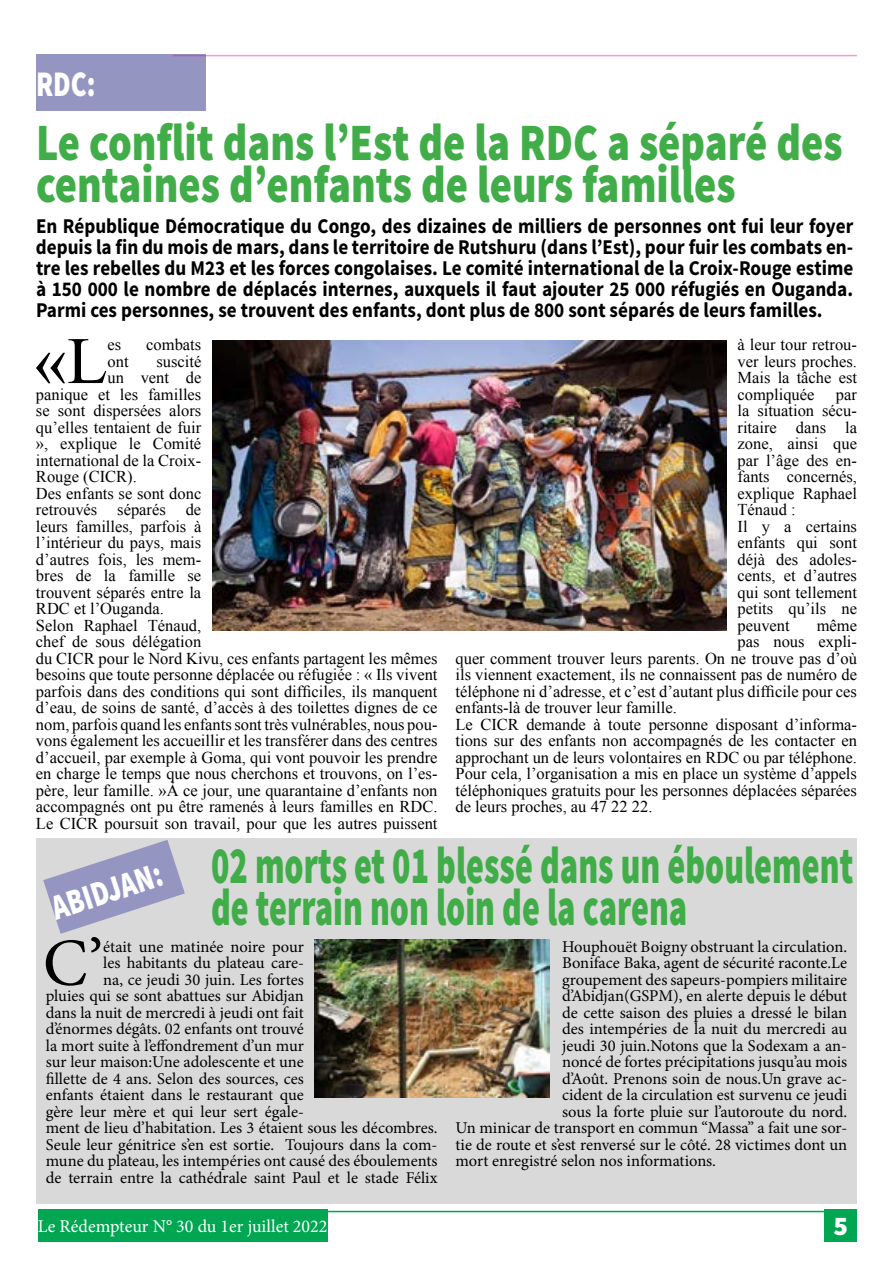
<style>
.page{position:relative;width:893px;height:1263px;background:#fff}
.page>*{position:absolute;margin:0;border:0;box-sizing:border-box;transform-origin:0 0}
.t1{font:67.2px "Minion Pro";color:#000}
.t2{font:66.3px "Times New Roman";color:#000}
.t3{font:900 52.5px/42px "Source Sans Pro";color:#41ad49;scale:.81 1}
.t4{font:900 52.5px "Source Sans Pro";color:#41ad49;scale:.65 1}
.t5{font:900 36px "Source Sans Pro";color:#fff;scale:.76 1}
.t6{font:900 27px "Source Sans Pro";color:#fff}
.t7{font:700 21px/21px "Source Sans Pro";color:#000;text-align:justify;scale:.91 1}
.t8{font:18px "Minion Pro";color:#fff}
.t9{font:16.5px/16.5px "Times New Roman";color:#000;text-align:justify}
.t10{font:16.5px "Minion Pro";color:#000}
</style>
<div class="page">
<div style="left:825px;top:1209px;width:32px;height:32px;background:#00a651"></div>
<div style="left:38px;top:1209px;width:290px;height:33px;background:#00a651"></div>
<hr style="left:328px;top:1211px;width:529px;height:1px;background:#00a651">
<div style="left:36px;top:54px;width:170px;height:57px;background:#9595c2"></div>
<hr style="left:173px;top:55px;width:684px;height:1px;background:#ec008c">
<img style="left:212px;top:340px;width:515px;height:290px">
<div style="left:36px;top:839px;width:821px;height:365px;background:#d9d9d9"></div>
<svg style="left:43px;top:840px;width:142px;height:94px"></svg>
<img style="left:315px;top:940px;width:234px;height:157px">
<h3 class="t5" style="left:36px;top:61px;width:80px">RDC:</h3>
<h3 class="t3" style="left:36px;top:124px;width:997px">Le conflit dans l’Est de la RDC a séparé des centaines d’enfants de leurs familles</h3>
<p class="t7" style="left:36px;top:217px;width:900px">En République Démocratique du Congo, des dizaines de milliers de personnes ont fui leur foyer depuis la fin du mois de mars, dans le territoire de Rutshuru (dans l’Est), pour fuir les combats en&shy;tre les rebelles du M23 et les forces congolaises. Le comité international de la Croix-Rouge estime à 150 000 le nombre de déplacés internes, auxquels il faut ajouter 25 000 réfugiés en Ouganda.<br>Parmi ces personnes, se trouvent des enfants, dont plus de 800 sont séparés de leurs familles.</p>
<h2 class="t2" style="left:34px;top:316px;width:75px">«L</h2>
<p class="t9" style="left:108px;top:336px;width:15px">es</p>
<p class="t9" style="left:146px;top:336px;width:56px">combats</p>
<p class="t9" style="left:108px;top:352px;width:23px">ont</p>
<p class="t9" style="left:156px;top:352px;width:46px">suscité</p>
<p class="t9" style="left:108px;top:369px;width:95px">un vent de</p>
<p class="t9" style="left:36px;top:385px;width:167px">panique et les familles</p>
<p class="t9" style="left:36px;top:402px;width:167px">se sont dispersées alors</p>
<p class="t9" style="left:36px;top:418px;width:167px">qu’elles tentaient de fuir</p>
<p class="t9" style="left:36px;top:435px;width:167px">», explique le Comité</p>
<p class="t9" style="left:36px;top:451px;width:167px">international de la Croix-</p>
<p class="t9" style="left:36px;top:468px;width:102px">Rouge (CICR).</p>
<p class="t9" style="left:36px;top:484px;width:167px">Des enfants se sont donc</p>
<p class="t9" style="left:36px;top:501px;width:167px">retrouvés séparés de</p>
<p class="t9" style="left:36px;top:517px;width:167px">leurs familles, parfois à</p>
<p class="t9" style="left:36px;top:534px;width:167px">l’intérieur du pays, mais</p>
<p class="t9" style="left:36px;top:550px;width:167px">d’autres fois, les mem-</p>
<p class="t9" style="left:36px;top:567px;width:167px">bres de la famille se</p>
<p class="t9" style="left:36px;top:583px;width:167px">trouvent séparés entre la</p>
<p class="t9" style="left:36px;top:600px;width:129px">RDC et l’Ouganda.</p>
<p class="t9" style="left:36px;top:616px;width:167px">Selon Raphael Ténaud,</p>
<p class="t9" style="left:36px;top:633px;width:167px">chef de sous délégation</p>
<p class="t9" style="left:36px;top:649px;width:403px">du CICR pour le Nord Kivu, ces enfants partagent les mêmes</p>
<p class="t9" style="left:36px;top:666px;width:403px">besoins que toute personne déplacée ou réfugiée : « Ils vivent</p>
<p class="t9" style="left:36px;top:682px;width:403px">parfois dans des conditions qui sont difficiles, ils manquent</p>
<p class="t9" style="left:36px;top:699px;width:403px">d’eau, de soins de santé, d’accès à des toilettes dignes de ce</p>
<p class="t9" style="left:36px;top:715px;width:403px">nom, parfois quand les enfants sont très vulnérables, nous pou-</p>
<p class="t9" style="left:36px;top:732px;width:403px">vons également les accueillir et les transférer dans des centres</p>
<p class="t9" style="left:36px;top:748px;width:403px">d’accueil, par exemple à Goma, qui vont pouvoir les prendre</p>
<p class="t9" style="left:36px;top:765px;width:403px">en charge le temps que nous cherchons et trouvons, on l’es-</p>
<p class="t9" style="left:36px;top:781px;width:403px">père, leur famille. »À ce jour, une quarantaine d’enfants non</p>
<p class="t9" style="left:36px;top:798px;width:403px">accompagnés ont pu être ramenés à leurs familles en RDC.</p>
<p class="t9" style="left:36px;top:814px;width:403px">Le CICR poursuit son travail, pour que les autres puissent</p>
<p class="t9" style="left:737px;top:336px;width:121px">à leur tour retrou&shy;ver leurs proches.<br>Mais la tâche est compliquée</p>
<p class="t9" style="left:737px;top:386px;width:121px;text-align:left;text-indent:98px">par la situation sécu&shy;ritaire dans la zone, ainsi que par l’âge des en&shy;fants concernés, explique Raphael<br>Ténaud :<br>Il y a certains enfants qui sont déjà des adoles&shy;cents, et d’autres qui sont tellement petits qu’ils ne peuvent</p>
<p class="t9" style="left:817px;top:617px;width:42px">même</p>
<p class="t9" style="left:737px;top:633px;width:121px">pas nous expli-</p>
<p class="t9" style="left:455px;top:650px;width:403px">quer comment trouver leurs parents. On ne trouve pas d’où</p>
<p class="t9" style="left:455px;top:666px;width:403px">ils viennent exactement, ils ne connaissent pas de numéro de</p>
<p class="t9" style="left:455px;top:683px;width:403px">téléphone ni d’adresse, et c’est d’autant plus difficile pour ces</p>
<p class="t9" style="left:455px;top:699px;width:223px">enfants-là de trouver leur famille.</p>
<p class="t9" style="left:455px;top:716px;width:403px">Le CICR demande à toute personne disposant d’informa-</p>
<p class="t9" style="left:455px;top:732px;width:403px">tions sur des enfants non accompagnés de les contacter en</p>
<p class="t9" style="left:455px;top:749px;width:403px">approchant un de leurs volontaires en RDC ou par téléphone.</p>
<p class="t9" style="left:455px;top:765px;width:403px">Pour cela, l’organisation a mis en place un système d’appels</p>
<p class="t9" style="left:455px;top:782px;width:403px">téléphoniques gratuits pour les personnes déplacées séparées</p>
<p class="t9" style="left:455px;top:798px;width:199px">de leurs proches, au 47 22 22.</p>
<h3 class="t5" style="left:45px;top:886px;width:152px;rotate:-18deg">Abidjan:</h3>
<h3 class="t4" style="left:211px;top:831px;width:990px">02 morts et 01 blessé dans un éboulement</h3>
<h3 class="t4" style="left:211px;top:873px;width:734px">de terrain non loin de la carena</h3>
<h1 class="t1" style="left:43px;top:918px;width:62px">C’</h1>
<p class="t10" style="left:103px;top:935px;width:202px">était une matinée noire pour</p>
<p class="t10" style="left:103px;top:952px;width:202px">les habitants du plateau care-</p>
<p class="t10" style="left:103px;top:968px;width:202px">na, ce jeudi 30 juin. Les fortes</p>
<p class="t10" style="left:46px;top:985px;width:260px">pluies qui se sont abattues sur Abidjan</p>
<p class="t10" style="left:46px;top:1001px;width:260px">dans la nuit de mercredi à jeudi ont fait</p>
<p class="t10" style="left:46px;top:1018px;width:260px">d’énormes dégâts. 02 enfants ont trouvé</p>
<p class="t10" style="left:46px;top:1034px;width:260px">la mort suite à l’effondrement d’un mur</p>
<p class="t10" style="left:46px;top:1051px;width:260px">sur leur maison:Une adolescente et une</p>
<p class="t10" style="left:46px;top:1067px;width:260px">fillette de 4 ans. Selon des sources, ces</p>
<p class="t10" style="left:46px;top:1084px;width:260px">enfants étaient dans le restaurant que</p>
<p class="t10" style="left:46px;top:1100px;width:260px">gère leur mère et qui leur sert égale-</p>
<p class="t10" style="left:46px;top:1117px;width:393px">ment de lieu d’habitation. Les 3 étaient sous les décombres.</p>
<p class="t10" style="left:46px;top:1133px;width:393px">Seule leur génitrice s’en est sortie. Toujours dans la com-</p>
<p class="t10" style="left:46px;top:1150px;width:393px">mune du plateau, les intempéries ont causé des éboulements</p>
<p class="t10" style="left:46px;top:1166px;width:393px">de terrain entre la cathédrale saint Paul et le stade Félix</p>
<p class="t10" style="left:562px;top:935px;width:287px">Houphouët Boigny obstruant la circulation.</p>
<p class="t10" style="left:562px;top:952px;width:287px">Boniface Baka, agent de sécurité raconte.Le</p>
<p class="t10" style="left:562px;top:968px;width:287px">groupement des sapeurs-pompiers militaire</p>
<p class="t10" style="left:562px;top:985px;width:287px">d’Abidjan(GSPM), en alerte depuis le début</p>
<p class="t10" style="left:562px;top:1001px;width:287px">de cette saison des pluies a dressé le bilan</p>
<p class="t10" style="left:562px;top:1018px;width:287px">des intempéries de la nuit du mercredi au</p>
<p class="t10" style="left:562px;top:1034px;width:287px">jeudi 30 juin.Notons que la Sodexam a an-</p>
<p class="t10" style="left:562px;top:1051px;width:287px">noncé de fortes précipitations jusqu’au mois</p>
<p class="t10" style="left:562px;top:1067px;width:287px">d’Août. Prenons soin de nous.Un grave ac-</p>
<p class="t10" style="left:562px;top:1084px;width:287px">cident de la circulation est survenu ce jeudi</p>
<p class="t10" style="left:562px;top:1100px;width:287px">sous la forte pluie sur l’autoroute du nord.</p>
<p class="t10" style="left:455px;top:1117px;width:393px">Un minicar de transport en commun “Massa” a fait une sor-</p>
<p class="t10" style="left:455px;top:1133px;width:393px">tie de route et s’est renversé sur le côté. 28 victimes dont un</p>
<p class="t10" style="left:455px;top:1150px;width:262px">mort enregistré selon nos informations.</p>
<p class="t8" style="left:38px;top:1214px;width:291px">Le Rédempteur N° 30 du 1er juillet 2022</p>
<h3 class="t6" style="left:833px;top:1208px;width:16px">5</h3>
</div>
